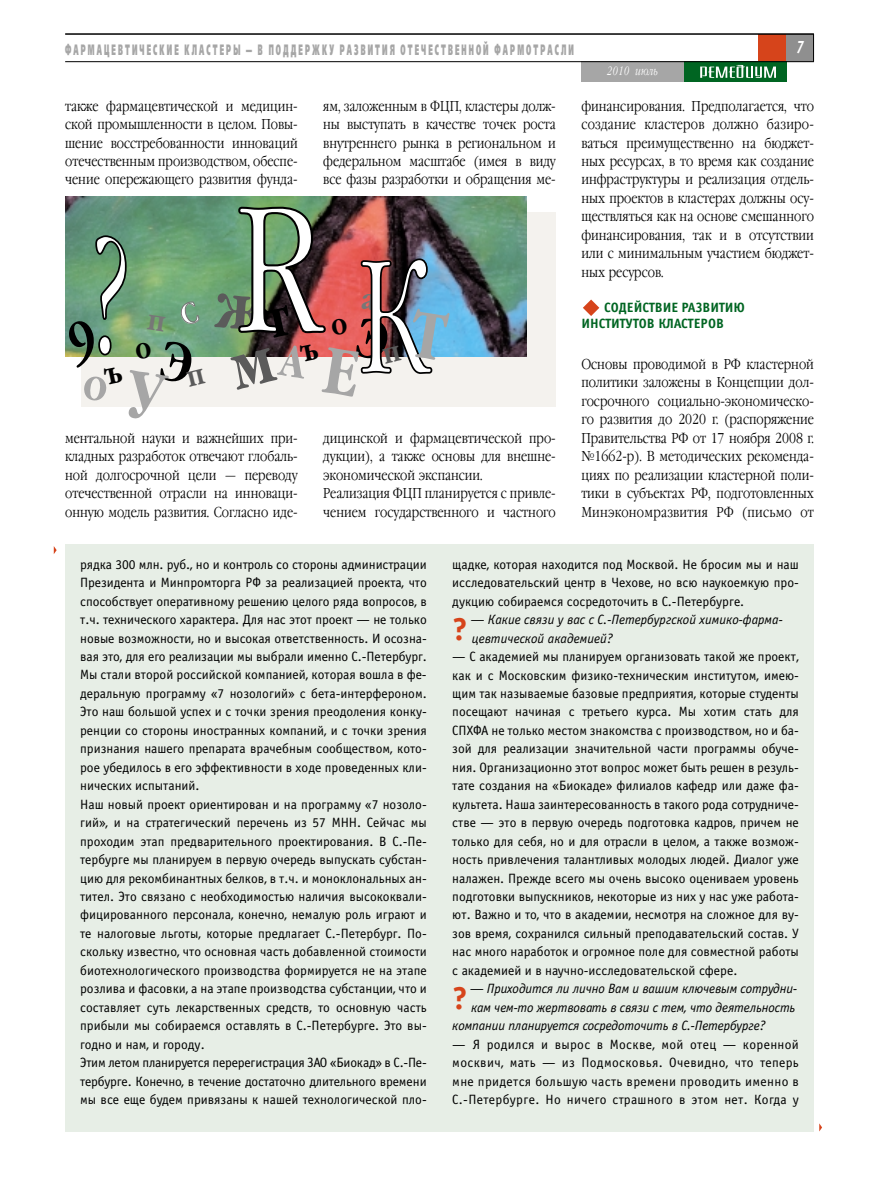
<style>
.page{position:relative;width:872px;height:1190px;background:#fff}
.page>*{position:absolute;margin:0;border:0;box-sizing:border-box;transform-origin:0 0}
.t1{font:300 177.15px "Garamond Narrow C";color:#fff;scale:.94 1}
.t2{font:300 159.45px "Garamond Narrow C";color:#fff;scale:.8 1}
.t3{font:700 31.65px "Officina Sans C";color:#d6441b}
.t4{font:italic 700 18px "Officina Sans C";color:#fff;scale:.78 1}
.t5{font:15px "Free Set Black C";letter-spacing:.335em;color:#a6a6a6;scale:.42 1}
.t6{font:300 14.25px/18.5px "Garamond Narrow C";color:#000;text-align:justify}
.t7{font:13.5px/18.5px "Officina Sans C";color:#000;text-align:justify}
.t8{font:italic 13.5px/18.5px "Officina Sans C";letter-spacing:-.01em;color:#000}
.t9{font:700 13.5px/16.4px "Officina Sans C";color:#006522}
.t10{font:italic 300 12px "Garamond Narrow C";letter-spacing:.015em;color:#fff;scale:.87 1}
</style>
<div class="page">
<svg style="left:583px;top:299px;width:16px;height:17px"></svg>
<div style="left:758px;top:34px;width:28px;height:28px;background:#d6441b"></div>
<div style="left:786px;top:34px;width:27px;height:28px;background:#8f8f8f"></div>
<div style="left:581px;top:62px;width:102px;height:20px;background:#a6a6a6"></div>
<svg style="left:813px;top:34px;width:1px;height:28px"></svg>
<hr style="left:65px;top:33px;width:748px;height:2px;background:#000">
<div style="left:683px;top:62px;width:103px;height:20px;background:#006522"></div>
<svg style="left:700px;top:65px;width:76px;height:13px"></svg>
<hr style="left:65px;top:61px;width:748px;height:1px;background:#000">
<div style="left:81px;top:212px;width:475px;height:194px;background:#f4f2ee"></div>
<img style="left:65px;top:197px;width:461px;height:159px">
<div style="left:65px;top:544px;width:748px;height:587px;background:#e7eee6"></div>
<svg style="left:54px;top:546px;width:3px;height:8px"></svg>
<svg style="left:819px;top:1123px;width:3px;height:8px"></svg>
<svg style="left:66px;top:301px;width:140px;height:106px"></svg>
<svg style="left:214px;top:293px;width:236px;height:64px;background:#8a6d6a"></svg>
<p class="t5" style="left:65px;top:44px;width:1212px">ФАРМАЦЕВТИЧЕСКИЕ КЛАСТЕРЫ — В ПОДДЕРЖКУ РАЗВИТИЯ ОТЕЧЕСТВЕННОЙ ФАРМОТРАСЛИ</p>
<p class="t10" style="left:607px;top:66px;width:60px">2010 июль</p>
<h3 class="t4" style="left:796px;top:41px;width:12px">7</h3>
<p class="t6" style="left:65px;top:98px;width:234px">также фармацевтической и медицин&shy;ской промышленности в целом. Повы&shy;шение восстребованности инноваций отечественным производством, обеспе&shy;чение опережающего развития фунда-</p>
<p class="t6" style="left:323px;top:98px;width:234px">ям, заложенным в ФЦП, кластеры долж&shy;ны выступать в качестве точек роста внутреннего рынка в региональном и федеральном масштабе (имея в виду все фазы разработки и обращения ме-</p>
<h2 class="t2" style="left:89px;top:241px;width:52px">?</h2>
<h1 class="t1" style="left:234px;top:210px;width:95px">R</h1>
<h2 class="t2" style="left:358px;top:263px;width:91px">К</h2>
<p class="t6" style="left:65px;top:430px;width:234px">ментальной науки и важнейших при&shy;кладных разработок отвечают глобаль&shy;ной долгосрочной цели — переводу отечественной отрасли на инноваци&shy;онную модель развития. Согласно иде-</p>
<p class="t6" style="left:323px;top:430px;width:234px;text-align:left">дицинской и фармацевтической про&shy;дукции), а также основы для внешне&shy;экономической экспансии.<br>Реализация ФЦП планируется с привле&shy;чением государственного и частного</p>
<p class="t6" style="left:581px;top:98px;width:234px">финансирования. Предполагается, что создание кластеров должно базиро&shy;ваться преимущественно на бюджет&shy;ных ресурсах, в то время как создание инфраструктуры и реализация отдель&shy;ных проектов в кластерах должны осу&shy;ществляться как на основе смешанного финансирования, так и в отсутствии или с минимальным участием бюджет&shy;ных ресурсов.</p>
<p class="t9" style="left:581px;top:301px;width:165px;text-indent:23px">СОДЕЙСТВИЕ РАЗВИТИЮ<br>ИНСТИТУТОВ КЛАСТЕРОВ</p>
<p class="t6" style="left:581px;top:356px;width:234px">Основы проводимой в РФ кластерной политики заложены в Концепции дол&shy;госрочного социально-экономическо&shy;го развития до 2020 г. (распоряжение Правительства РФ от 17 ноября 2008 г. №1662-р). В методических рекоменда&shy;циях по реализации кластерной поли&shy;тики в субъектах РФ, подготовленных Минэкономразвития РФ (письмо от</p>
<p class="t7" style="left:80px;top:556px;width:348px;text-align:left">рядка 300 млн. руб., но и контроль со стороны администрации Президента и Минпромторга РФ за реализацией проекта, что способствует оперативному решению целого ряда вопросов, в т.ч. технического характера. Для нас этот проект — не только новые возможности, но и высокая ответственность. И осозна&shy;вая это, для его реализации мы выбрали именно С.-Петербург.<br>Мы стали второй российской компанией, которая вошла в фе&shy;деральную программу «7 нозологий» с бета-интерфероном.<br>Это наш большой успех и с точки зрения преодоления конку&shy;ренции со стороны иностранных компаний, и с точки зрения признания нашего препарата врачебным сообществом, кото&shy;рое убедилось в его эффективности в ходе проведенных кли&shy;нических испытаний.<br>Наш новый проект ориентирован и на программу «7 нозоло&shy;гий», и на стратегический перечень из 57 МНН. Сейчас мы проходим этап предварительного проектирования. В С.-Пе&shy;тербурге мы планируем в первую очередь выпускать субстан&shy;цию для рекомбинантных белков, в т.ч. и моноклональных ан&shy;тител. Это связано с необходимостью наличия высококвали&shy;фицированного персонала, конечно, немалую роль играют и те налоговые льготы, которые предлагает С.-Петербург. По&shy;скольку известно, что основная часть добавленной стоимости биотехнологического производства формируется не на этапе розлива и фасовки, а на этапе производства субстанции, что и составляет суть лекарственных средств, то основную часть прибыли мы собираемся оставлять в С.-Петербурге. Это вы&shy;годно и нам, и городу.<br>Этим летом планируется перерегистрация ЗАО «Биокад» в С.-Пе&shy;тербурге. Конечно, в течение достаточно длительного времени мы все еще будем привязаны к нашей технологической пло-</p>
<p class="t7" style="left:452px;top:556px;width:348px">щадке, которая находится под Москвой. Не бросим мы и наш исследовательский центр в Чехове, но всю наукоемкую про&shy;дукцию собираемся сосредоточить в С.-Петербурге.</p>
<p class="t8" style="left:471px;top:611px;width:313px">— Какие связи у вас с С.-Петербургской химико-фарма&shy;цевтической академией?</p>
<p class="t7" style="left:452px;top:648px;width:348px">— С академией мы планируем организовать такой же проект, как и с Московским физико-техническим институтом, имею&shy;щим так называемые базовые предприятия, которые студенты посещают начиная с третьего курса. Мы хотим стать для СПХФА не только местом знакомства с производством, но и ба&shy;зой для реализации значительной части программы обуче&shy;ния. Организационно этот вопрос может быть решен в резуль&shy;тате создания на «Биокаде» филиалов кафедр или даже фа&shy;культета. Наша заинтересованность в такого рода сотрудниче&shy;стве — это в первую очередь подготовка кадров, причем не только для себя, но и для отрасли в целом, а также возмож&shy;ность привлечения талантливых молодых людей. Диалог уже налажен. Прежде всего мы очень высоко оцениваем уровень подготовки выпускников, некоторые из них у нас уже работа&shy;ют. Важно и то, что в академии, несмотря на сложное для ву&shy;зов время, сохранился сильный преподавательский состав. У нас много наработок и огромное поле для совместной работы с академией и в научно-исследовательской сфере.</p>
<p class="t8" style="left:470px;top:980px;width:328px">— Приходится ли лично Вам и вашим ключевым сотрудни-</p>
<p class="t8" style="left:471px;top:999px;width:326px">кам чем-то жертвовать в связи с тем, что деятельность</p>
<p class="t8" style="left:452px;top:1017px;width:315px">компании планируется сосредоточить в С.-Петербурге?</p>
<p class="t7" style="left:452px;top:1036px;width:348px">— Я родился и вырос в Москве, мой отец — коренной москвич, мать — из Подмосковья. Очевидно, что теперь мне придется большую часть времени проводить именно в С.-Петербурге. Но ничего страшного в этом нет. Когда у</p>
<h3 class="t3" style="left:452px;top:618px;width:17px">?</h3>
<h3 class="t3" style="left:452px;top:987px;width:17px">?</h3>
</div>
